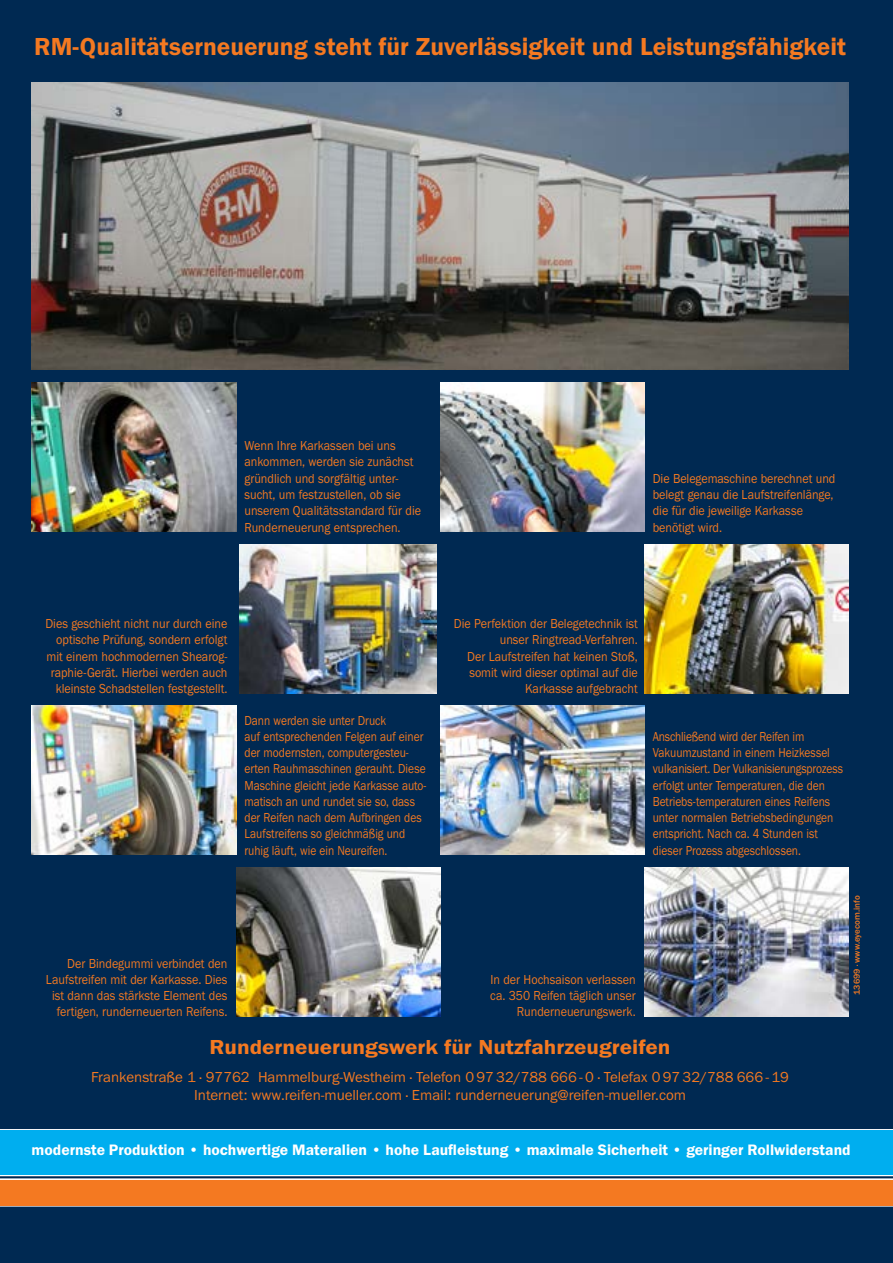
<style>
.page{position:relative;width:893px;height:1263px;background:#002952}
.page>*{position:absolute;margin:0;border:0;box-sizing:border-box;transform-origin:0 0}
.t1{font:25.5px "Franklin Gothic URW Dem";color:#f47921}
.t2{font:21px "Franklin Gothic URW Dem";color:#f47921;scale:1.1 1}
.t3{font:15.6px "Franklin Gothic URW Dem";color:#fff}
.t4{font:15px/17.2px "Franklin Gothic URW Boo";color:#f47921;text-align:center}
.t5{font:13.5px/16.2px "Franklin Gothic URW Boo";color:#f47921;text-align:right;scale:.9 1}
.t6{font:13.5px/16.2px "Franklin Gothic URW Boo";color:#f47921;scale:.85 1}
.t7{font:500 9px "Franklin Gothic URW";color:#f47921}
</style>
<div class="page">
<img style="left:32px;top:83px;width:816px;height:287px">
<img style="left:32px;top:383px;width:204px;height:148px">
<img style="left:440px;top:383px;width:204px;height:148px">
<img style="left:240px;top:544px;width:196px;height:149px">
<img style="left:644px;top:544px;width:204px;height:149px">
<img style="left:32px;top:706px;width:204px;height:149px">
<img style="left:440px;top:706px;width:204px;height:149px">
<img style="left:236px;top:867px;width:204px;height:149px">
<img style="left:644px;top:867px;width:204px;height:149px">
<svg style="left:0;top:1129px;width:893px;height:77px"></svg>
<div style="left:0;top:1130px;width:893px;height:45px;background:#00aeef"></div>
<div style="left:0;top:1179px;width:893px;height:26px;background:#f47921"></div>
<h1 class="t1" style="left:34px;top:31px;width:813px">RM-Qualitätserneuerung steht für Zuverlässigkeit und Leistungsfähigkeit</h1>
<p class="t5" style="left:244px;top:437px;width:198px;text-align:left">Wenn Ihre Karkassen bei uns ankommen, werden sie zunächst gründlich und sorgfältig unter&shy;sucht, um festzustellen, ob sie unserem Qualitätsstandard für die<br>Runderneuerung entsprechen.</p>
<p class="t5" style="left:653px;top:470px;width:205px;text-align:left">Die Belegemaschine berechnet und belegt genau die Laufstreifenlänge, die für die jeweilige Karkasse benötigt wird.</p>
<p class="t5" style="left:45px;top:615px;width:204px">Dies geschieht nicht nur durch eine optische Prüfung, sondern erfolgt mit einem hochmodernen Shearog&shy;raphie-Gerät. Hierbei werden auch kleinste Schadstellen festgestellt.</p>
<p class="t6" style="left:244px;top:712px;width:216px">Dann werden sie unter Druck<br>auf entsprechenden Felgen auf einer der modernsten, computergesteu&shy;erten Rauhmaschinen gerauht. Diese Maschine gleicht jede Karkasse auto&shy;matisch an und rundet sie so, dass der Reifen nach dem Aufbringen des Laufstreifens so gleichmäßig und ruhig läuft, wie ein Neureifen.</p>
<p class="t5" style="left:454px;top:615px;width:206px">Die Perfektion der Belegetechnik ist unser Ringtread-Verfahren.<br>Der Laufstreifen hat keinen Stoß, somit wird dieser optimal auf die<br>Karkasse aufgebracht</p>
<p class="t6" style="left:653px;top:728px;width:226px">Anschließend wird der Reifen im Vakuumzustand in einem Heizkessel vulkanisiert. Der Vulkanisierungsprozess erfolgt unter Temperaturen, die den Betriebs-temperaturen eines Reifens unter normalen Betriebsbedingungen entspricht. Nach ca. 4 Stunden ist dieser Prozess abgeschlossen.</p>
<p class="t5" style="left:46px;top:955px;width:203px">Der Bindegummi verbindet den Laufstreifen mit der Karkasse. Dies ist dann das stärkste Element des fertigen, runderneuerten Reifens.</p>
<p class="t5" style="left:490px;top:971px;width:163px">In der Hochsaison verlassen ca. 350 Reifen täglich unser<br>Runderneuerungswerk.</p>
<h2 class="t2" style="left:210px;top:1034px;width:421px">Runderneuerungswerk für Nutzfahrzeugreifen</h2>
<p class="t4" style="left:91px;top:1068px;width:699px">Frankenstraße 1 · 97762 Hammelburg-Westheim · Telefon 0 97 32/788 666 -0 · Telefax 0 97 32/788 666 -19<br>Internet: www.reifen-mueller.com · Email: runderneuerung@reifen-mueller.com</p>
<p class="t7" style="left:851px;top:995px;width:101px;rotate:-90deg">13699 · www.eyecom.info</p>
<p class="t3" style="left:32px;top:1140px;width:821px">modernste Produktion • hochwertige Materalien • hohe Laufleistung • maximale Sicherheit • geringer Rollwiderstand</p>
</div>
